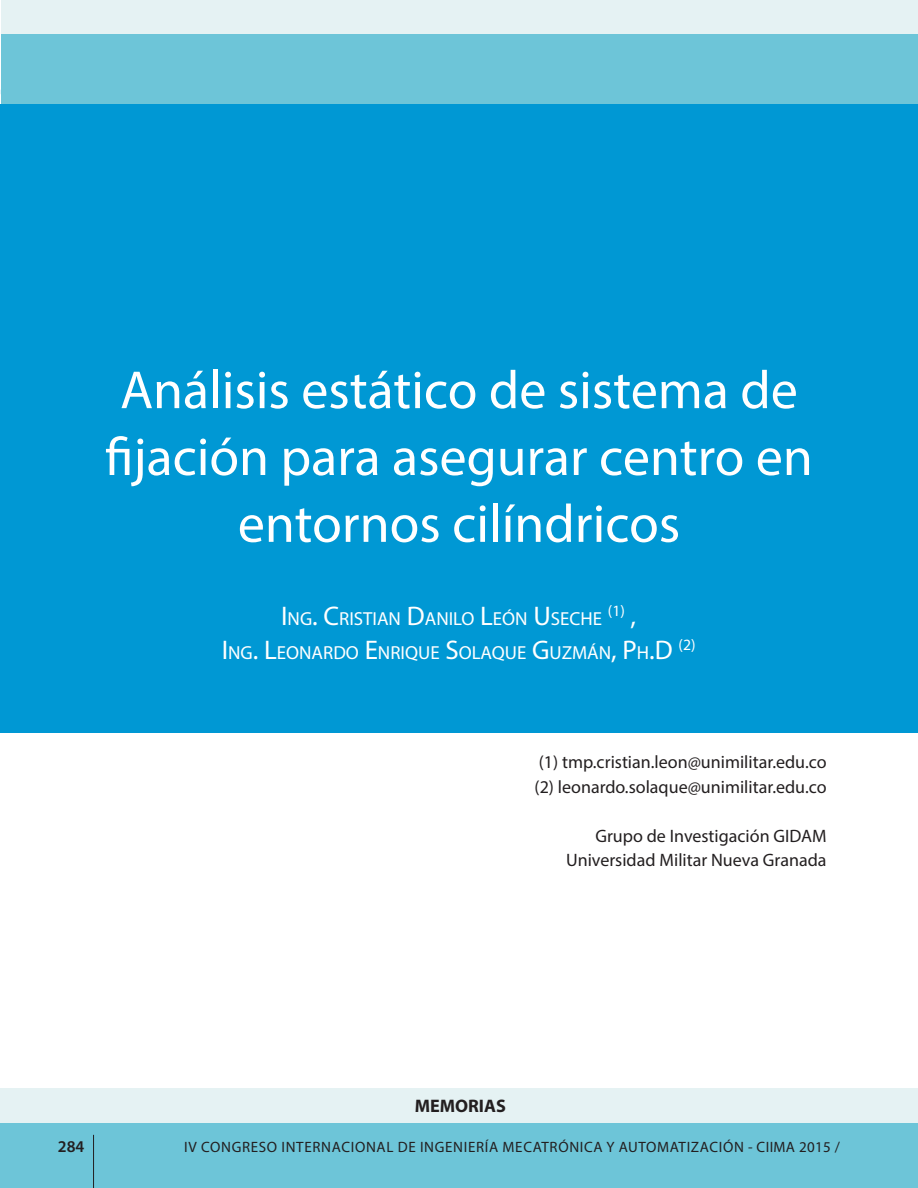
<style>
.page{position:relative;width:918px;height:1188px;background:#fff}
.page>*{position:absolute;margin:0;border:0;box-sizing:border-box;transform-origin:0 0}
.t1{font:54px/66.9px "Myriad Pro";color:#fff;text-align:center}
.t2{font:18.9px "Myriad Pro";color:#fff}
.t3{font:700 18.15px "Myriad Pro";color:#231f20}
.t4{font:18px/24.6px "Myriad Pro";color:#231f20}
.t5{font:600 16.5px "Myriad Pro";color:#231f20}
.t6{font:15.75px "Myriad Pro";color:#fff}
.t7{font:15px "Myriad Pro";letter-spacing:.045em;color:#231f20}
.s1{font-size:27px}
</style>
<div class="page">
<div style="left:1px;top:1095px;width:917px;height:93px;background:#6dc5d8"></div>
<hr style="left:93px;top:1135px;width:1px;height:53px;background:#231f20">
<div style="left:0;top:1088px;width:918px;height:35px;background:#e5f2f3"></div>
<div style="left:1px;top:104px;width:917px;height:629px;background:#0098d4"></div>
<div style="left:1px;top:0;width:917px;height:35px;background:#e5f2f3"></div>
<div style="left:1px;top:35px;width:917px;height:69px;background:#6dc5d8"></div>
<h1 class="t1" style="left:105px;top:356px;width:709px">Análisis estático de sistema de fijación para asegurar centro en entornos cilíndricos</h1>
<p class="t2" style="left:281px;top:607px;width:323px"><span class="s1">I</span>NG<span class="s1">. C</span>RISTIAN <span class="s1">D</span>ANILO <span class="s1">L</span>EÓN <span class="s1">U</span>SECHE</p>
<p class="t6" style="left:608px;top:601px;width:30px">(1) <span class="s1">,</span></p>
<p class="t2" style="left:222px;top:641px;width:475px"><span class="s1">I</span>NG<span class="s1">. L</span>EONARDO <span class="s1">E</span>NRIQUE <span class="s1">S</span>OLAQUE <span class="s1">G</span>UZMÁN<span class="s1">, P</span>H<span class="s1">.D</span> <sup>(2)</sup></p>
<p class="t4" style="left:535px;top:749px;width:293px">(1) tmp.cristian.leon@unimilitar.edu.co (2) leonardo.solaque@unimilitar.edu.co</p>
<p class="t4" style="left:566px;top:823px;width:262px;text-align:right">Grupo de Investigación GIDAM<br>Universidad Militar Nueva Granada</p>
<p class="t3" style="left:415px;top:1094px;width:93px">MEMORIAS</p>
<p class="t5" style="left:58px;top:1136px;width:28px">284</p>
<p class="t7" style="left:184px;top:1138px;width:657px">IV CONGRESO INTERNACIONAL DE INGENIERÍA MECATRÓNICA Y AUTOMATIZACIÓN - CIIMA 2015 /</p>
</div>
